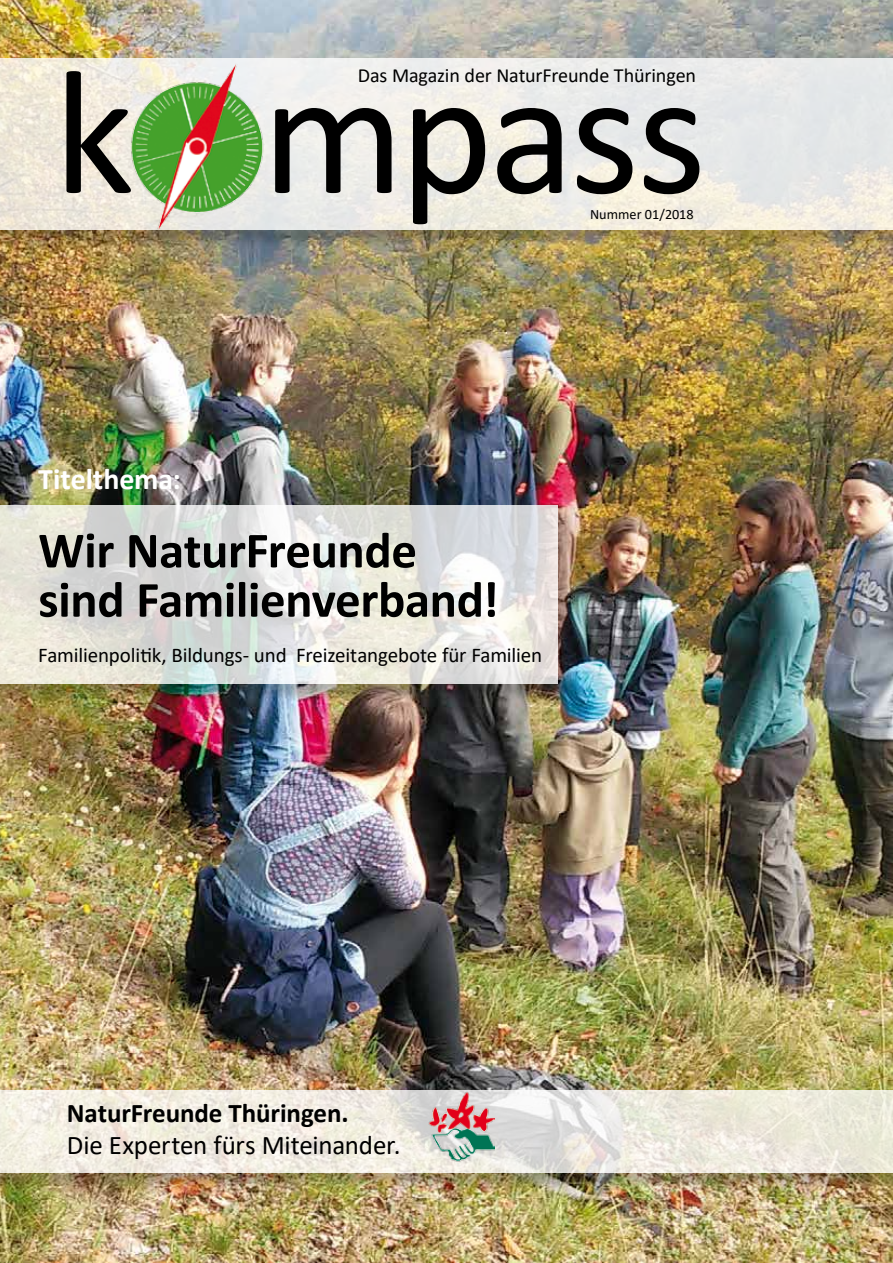
<style>
.page{position:relative;width:893px;height:1263px;background:#fff}
.page>*{position:absolute;margin:0;border:0;box-sizing:border-box;transform-origin:0 0}
.t1{font:178.5px "Calibri";letter-spacing:-.025em;color:#000}
.t2{font:700 51px/49.2px "Calibri";letter-spacing:-.01em;color:#000}
.t3{font:700 30px "Calibri";letter-spacing:-.005em;color:#fff}
.t4{font:27px "Calibri";letter-spacing:-.01em;color:#000}
.t5{font:700 27px "Calibri";letter-spacing:-.005em;color:#000}
.t6{font:21px "Calibri";letter-spacing:-.01em;color:#000}
.t7{font:20.1px "Calibri";letter-spacing:-.01em;color:#000}
.t8{font:14.25px "Calibri";color:#000}
</style>
<div class="page">
<img style="left:0;top:0;width:893px;height:1263px">
<div style="left:0;top:61px;width:893px;height:188px;background:#000;opacity:.3"></div>
<svg style="left:0;top:58px;width:893px;height:172px;background:#edebe5"></svg>
<div style="left:0;top:1092px;width:893px;height:99px;background:#000;opacity:.3"></div>
<svg style="left:0;top:1090px;width:893px;height:82px;background:#edeae0"></svg>
<img style="left:426px;top:1091px;width:68px;height:80px">
<img style="left:127px;top:38px;width:142px;height:214px">
<div style="left:0;top:508px;width:576px;height:194px;background:#000;opacity:.3"></div>
<svg style="left:0;top:506px;width:557px;height:178px;background:#e1e2dd"></svg>
<p class="t7" style="left:358px;top:61px;width:340px">Das Magazin der NaturFreunde Thüringen</p>
<h1 class="t1" style="left:53px;top:9px;width:655px">k mpass</h1>
<p class="t8" style="left:590px;top:204px;width:105px">Nummer 01/2018</p>
<h3 class="t3" style="left:38px;top:457px;width:144px">Titelthema:</h3>
<h2 class="t2" style="left:38px;top:525px;width:462px">Wir NaturFreunde sind Familienverband!</h2>
<p class="t6" style="left:38px;top:640px;width:505px">Familienpolitik, Bildungs- und Freizeitangebote für Familien</p>
<p class="t5" style="left:67px;top:1093px;width:283px">NaturFreunde Thüringen.</p>
<p class="t4" style="left:67px;top:1126px;width:335px">Die Experten fürs Miteinander.</p>
</div>
